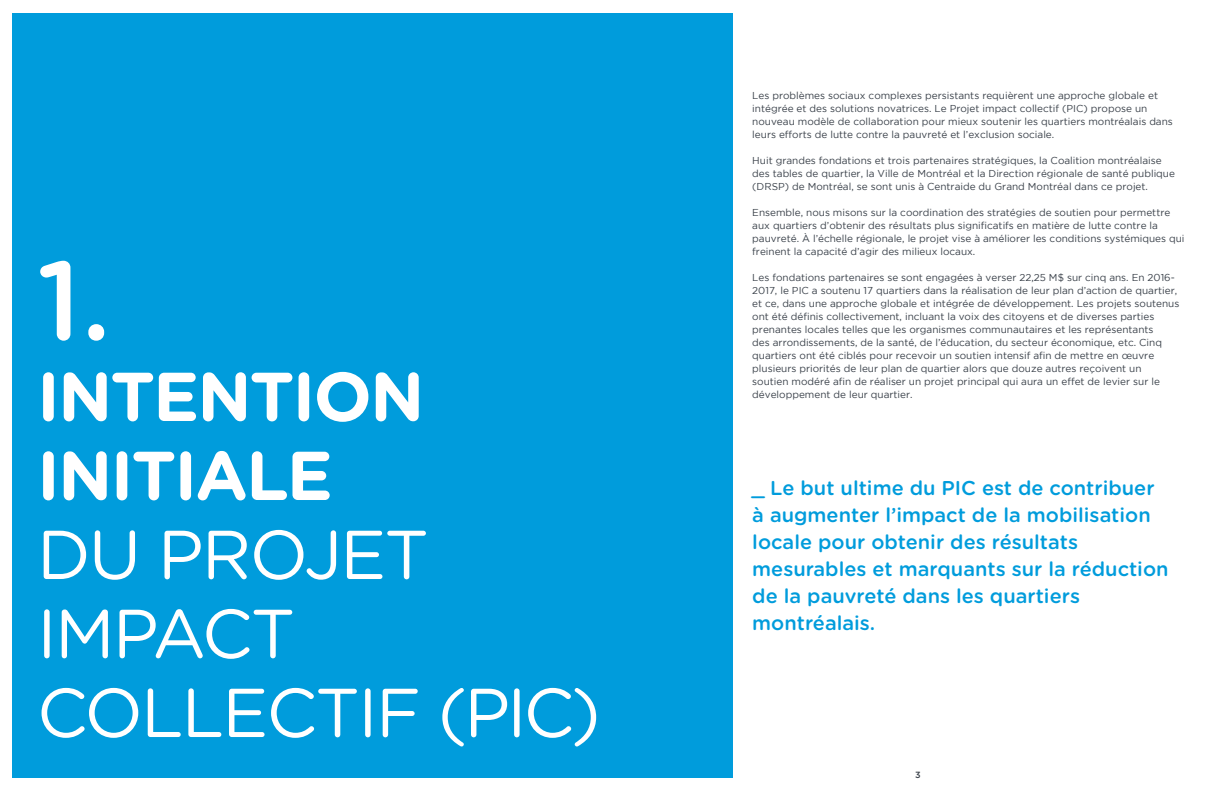
<style>
.page{position:relative;width:1224px;height:792px;background:#fff}
.page>*{position:absolute;margin:0;border:0;box-sizing:border-box;transform-origin:0 0}
.t1{font:500 112px "Gotham Rounded";color:#fff}
.t2{font:69px/79px "Gotham Rounded";letter-spacing:-.03em;color:#fff}
.t3{font:700 69px/79px "Gotham Rounded";letter-spacing:-.03em;color:#fff}
.t4{font:500 20px/27px "Gotham Rounded";color:#009cdc}
.t5{font:10px/13px "Gotham";color:#394049}
.t6{font:500 9px "Gotham";color:#394049}
</style>
<div class="page">
<div style="left:12px;top:14px;width:720px;height:764px;background:#009cdc"></div>
<h1 class="t1" style="left:37px;top:221px;width:76px">1.</h1>
<h2 class="t3" style="left:37px;top:354px;width:389px">INTENTION<br>INITIALE</h2>
<h2 class="t2" style="left:37px;top:512px;width:566px">DU PROJET<br>IMPACT<br>COLLECTIF (PIC)</h2>
<p class="t5" style="left:752px;top:89px;width:422px">Les problèmes sociaux complexes persistants requièrent une approche globale et intégrée et des solutions novatrices. Le Projet impact collectif (PIC) propose un nouveau modèle de collaboration pour mieux soutenir les quartiers montréalais dans leurs efforts de lutte contre la pauvreté et l’exclusion sociale.</p>
<p class="t5" style="left:752px;top:154px;width:424px">Huit grandes fondations et trois partenaires stratégiques, la Coalition montréalaise des tables de quartier, la Ville de Montréal et la Direction régionale de santé publique (DRSP) de Montréal, se sont unis à Centraide du Grand Montréal dans ce projet.</p>
<p class="t5" style="left:752px;top:206px;width:434px">Ensemble, nous misons sur la coordination des stratégies de soutien pour permettre aux quartiers d’obtenir des résultats plus significatifs en matière de lutte contre la pauvreté. À l’échelle régionale, le projet vise à améliorer les conditions systémiques qui freinent la capacité d’agir des milieux locaux.</p>
<p class="t5" style="left:752px;top:271px;width:429px">Les fondations partenaires se sont engagées à verser 22,25 M$ sur cinq ans. En 2016- 2017, le PIC a soutenu 17 quartiers dans la réalisation de leur plan d’action de quartier, et ce, dans une approche globale et intégrée de développement. Les projets soutenus ont été définis collectivement, incluant la voix des citoyens et de diverses parties prenantes locales telles que les organismes communautaires et les représentants<br>des arrondissements, de la santé, de l’éducation, du secteur économique, etc. Cinq quartiers ont été ciblés pour recevoir un soutien intensif afin de mettre en œuvre plusieurs priorités de leur plan de quartier alors que douze autres reçoivent un soutien modéré afin de réaliser un projet principal qui aura un effet de levier sur le développement de leur quartier.</p>
<h3 class="t4" style="left:752px;top:473px;width:418px">_ Le but ultime du PIC est de contribuer à augmenter l’impact de la mobilisation locale pour obtenir des résultats mesurables et marquants sur la réduction de la pauvreté dans les quartiers montréalais.</h3>
<p class="t6" style="left:915px;top:769px;width:7px">3</p>
</div>
